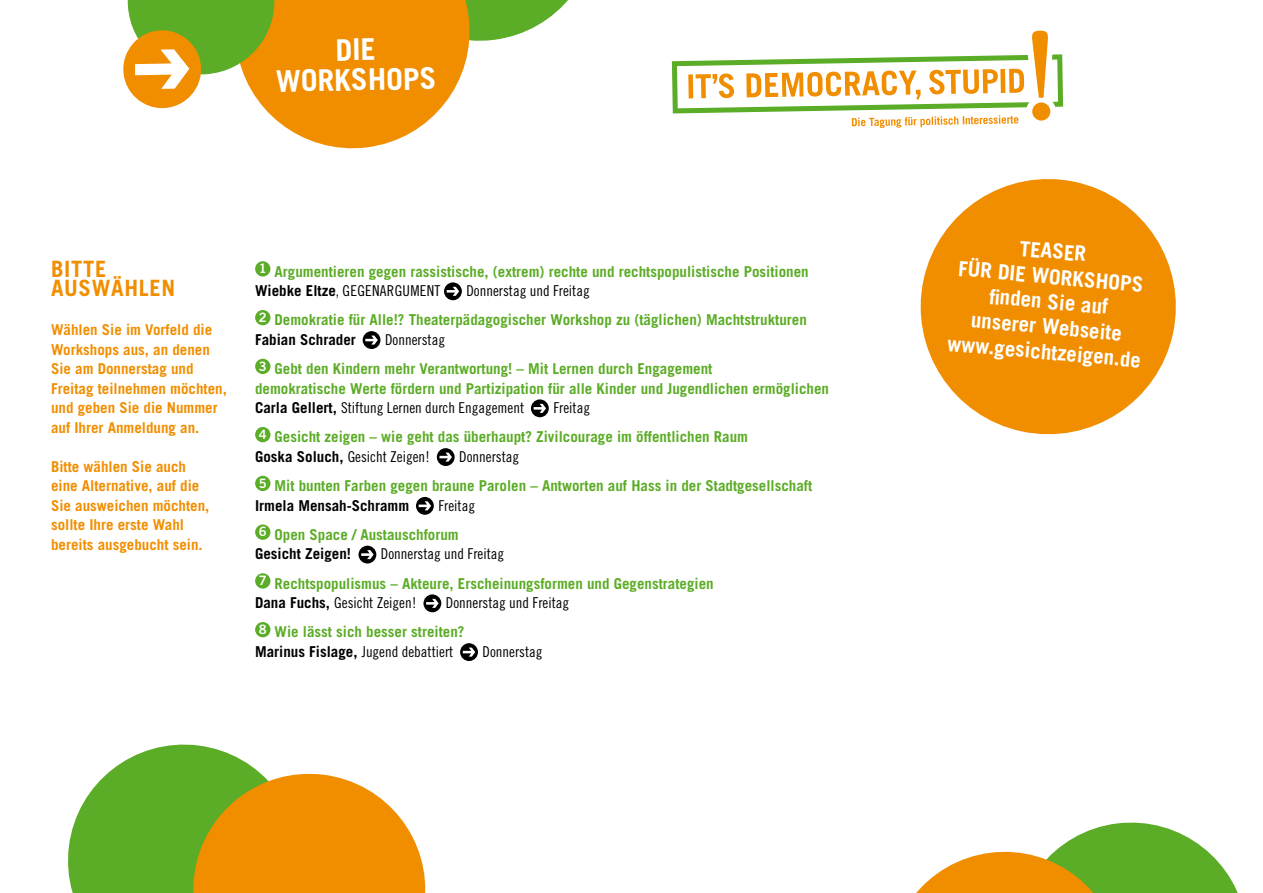
<style>
.page{position:relative;width:1263px;height:893px;background:#fff}
.page>*{position:absolute;margin:0;border:0;box-sizing:border-box;transform-origin:0 0}
.t1{font:700 30px/30px "Trade Gothic";color:#fff;text-align:center}
.t2{font:700 22.5px/19.5px "Trade Gothic";letter-spacing:.03em;color:#f18e00}
.t3{font:700 21px "Trade Gothic";color:#fff}
.t4{font:700 15px/19.5px "Trade Gothic";color:#5bac26}
.t5{font:15px "Trade Gothic Cond Eighteen";color:#000}
.t6{font:700 15px/19.5px "Trade Gothic";color:#f18e00}
.t7{font:15px "Trade Gothic Cond Eighteen";letter-spacing:.02em;color:#000}
.s1{font-family:"Trade Gothic";font-weight:700}
.s2{color:#000}
</style>
<div class="page">
<svg style="left:916px;top:822px;width:322px;height:71px"></svg>
<svg style="left:68px;top:744px;width:358px;height:149px"></svg>
<svg style="left:672px;top:31px;width:391px;height:97px"></svg>
<svg style="left:123px;top:0;width:445px;height:149px"></svg>
<div style="left:255px;top:261px;width:15px;height:16px;background:#5bac26;border-radius:50%"></div>
<svg style="left:444px;top:282px;width:18px;height:18px"></svg>
<svg style="left:447px;top:287px;width:12px;height:9px"></svg>
<div style="left:255px;top:310px;width:15px;height:15px;background:#5bac26;border-radius:50%"></div>
<svg style="left:362px;top:331px;width:19px;height:18px"></svg>
<svg style="left:365px;top:336px;width:13px;height:9px"></svg>
<div style="left:255px;top:359px;width:15px;height:15px;background:#5bac26;border-radius:50%"></div>
<svg style="left:531px;top:399px;width:18px;height:18px"></svg>
<svg style="left:534px;top:404px;width:12px;height:9px"></svg>
<div style="left:255px;top:427px;width:15px;height:15px;background:#5bac26;border-radius:50%"></div>
<svg style="left:437px;top:448px;width:18px;height:18px"></svg>
<svg style="left:439px;top:453px;width:13px;height:9px"></svg>
<div style="left:255px;top:476px;width:15px;height:15px;background:#5bac26;border-radius:50%"></div>
<svg style="left:416px;top:497px;width:18px;height:18px"></svg>
<svg style="left:419px;top:501px;width:12px;height:9px"></svg>
<div style="left:255px;top:524px;width:15px;height:16px;background:#5bac26;border-radius:50%"></div>
<svg style="left:358px;top:545px;width:19px;height:19px"></svg>
<svg style="left:361px;top:550px;width:13px;height:9px"></svg>
<div style="left:255px;top:573px;width:15px;height:16px;background:#5bac26;border-radius:50%"></div>
<svg style="left:423px;top:594px;width:18px;height:18px"></svg>
<svg style="left:426px;top:599px;width:13px;height:9px"></svg>
<div style="left:255px;top:622px;width:15px;height:15px;background:#5bac26;border-radius:50%"></div>
<svg style="left:460px;top:643px;width:18px;height:18px"></svg>
<svg style="left:463px;top:648px;width:12px;height:9px"></svg>
<svg style="left:920px;top:179px;width:256px;height:256px;fill:#f18e00"></svg>
<h1 class="t1" style="left:275px;top:36px;width:158px;rotate:-1deg">Die<br>WORK SHO Ps</h1>
<h2 class="t2" style="left:51px;top:258px;width:126px">BITTE<br>AUSwählen</h2>
<p class="t6" style="left:51px;top:320px;width:177px">Wählen Sie im Vorfeld die<br>Workshops aus, an denen<br>Sie am Donnerstag und<br>Freitag teilnehmen möchten, und geben Sie die Nummer auf Ihrer Anmeldung an.</p>
<p class="t6" style="left:51px;top:456px;width:160px">Bitte wählen Sie auch eine Alternative, auf die<br>Sie ausweichen möchten, sollte Ihre erste Wahl bereits ausgebucht sein.</p>
<p class="t4" style="left:259px;top:261px;width:551px"><sup>1</sup> Argumentieren gegen rassistische, (extrem) rechte und rechtspopulistische Positionen</p>
<p class="t7" style="left:255px;top:282px;width:187px"><span class="s1">Wiebke Eltze</span>, GEGENARGUMENT</p>
<p class="t5" style="left:466px;top:282px;width:125px">Donnerstag und Freitag</p>
<p class="t4" style="left:255px;top:310px;width:553px"><sup>2</sup> Demokratie für Alle!? Theaterpädagogischer Workshop zu (täglichen) Machtstrukturen<br><span class="s2">Fabian Schrader</span></p>
<p class="t5" style="left:385px;top:331px;width:61px">Donnerstag</p>
<p class="t4" style="left:255px;top:359px;width:575px"><sup>3</sup> Gebt den Kindern mehr Verantwortung! – Mit Lernen durch Engagement<br>demokratische Werte fördern und Partizipation für alle Kinder und Jugendlichen ermöglichen</p>
<p class="t5" style="left:255px;top:399px;width:271px"><span class="s1">Carla Gellert,</span> Stiftung Lernen durch Engagement</p>
<p class="t5" style="left:553px;top:399px;width:38px">Freitag</p>
<p class="t4" style="left:259px;top:427px;width:491px"><sup>4</sup> Gesicht zeigen – wie geht das überhaupt? Zivilcourage im öffentlichen Raum</p>
<p class="t5" style="left:255px;top:448px;width:176px"><span class="s1">Goska Soluch,</span> Gesicht Zeigen!</p>
<p class="t5" style="left:459px;top:448px;width:61px">Donnerstag</p>
<p class="t4" style="left:255px;top:476px;width:558px"><sup>5</sup> Mit bunten Farben gegen braune Parolen – Antworten auf Hass in der Stadtgesellschaft<br><span class="s2">Irmela Mensah-Schramm</span></p>
<p class="t5" style="left:438px;top:496px;width:38px">Freitag</p>
<p class="t4" style="left:255px;top:524px;width:205px"><sup>6</sup> Open Space / Austauschforum<br><span class="s2">Gesicht Zeigen!</span></p>
<p class="t5" style="left:381px;top:545px;width:125px">Donnerstag und Freitag</p>
<p class="t4" style="left:259px;top:573px;width:456px"><sup>7</sup> Rechtspopulismus – Akteure, Erscheinungsformen und Gegenstrategien</p>
<p class="t5" style="left:255px;top:594px;width:163px"><span class="s1">Dana Fuchs,</span> Gesicht Zeigen!</p>
<p class="t5" style="left:446px;top:594px;width:125px">Donnerstag und Freitag</p>
<p class="t4" style="left:259px;top:622px;width:207px"><sup>8</sup> Wie lässt sich besser streiten?</p>
<p class="t5" style="left:255px;top:643px;width:200px"><span class="s1">Marinus Fislage,</span> Jugend debattiert</p>
<p class="t5" style="left:482px;top:643px;width:61px">Donnerstag</p>
<h3 class="t3" style="left:1021px;top:235px;width:68px;rotate:5deg">Teaser</h3>
<h3 class="t3" style="left:959px;top:255px;width:174px;rotate:5deg">fü r die Workshops</h3>
<h3 class="t3" style="left:990px;top:283px;width:121px;rotate:5deg">fi nden Sie auf</h3>
<h3 class="t3" style="left:972px;top:307px;width:153px;rotate:5deg">unsererWebseite</h3>
<h3 class="t3" style="left:949px;top:330px;width:196px;rotate:5deg">www.gesichtzeigen.de</h3>
</div>
